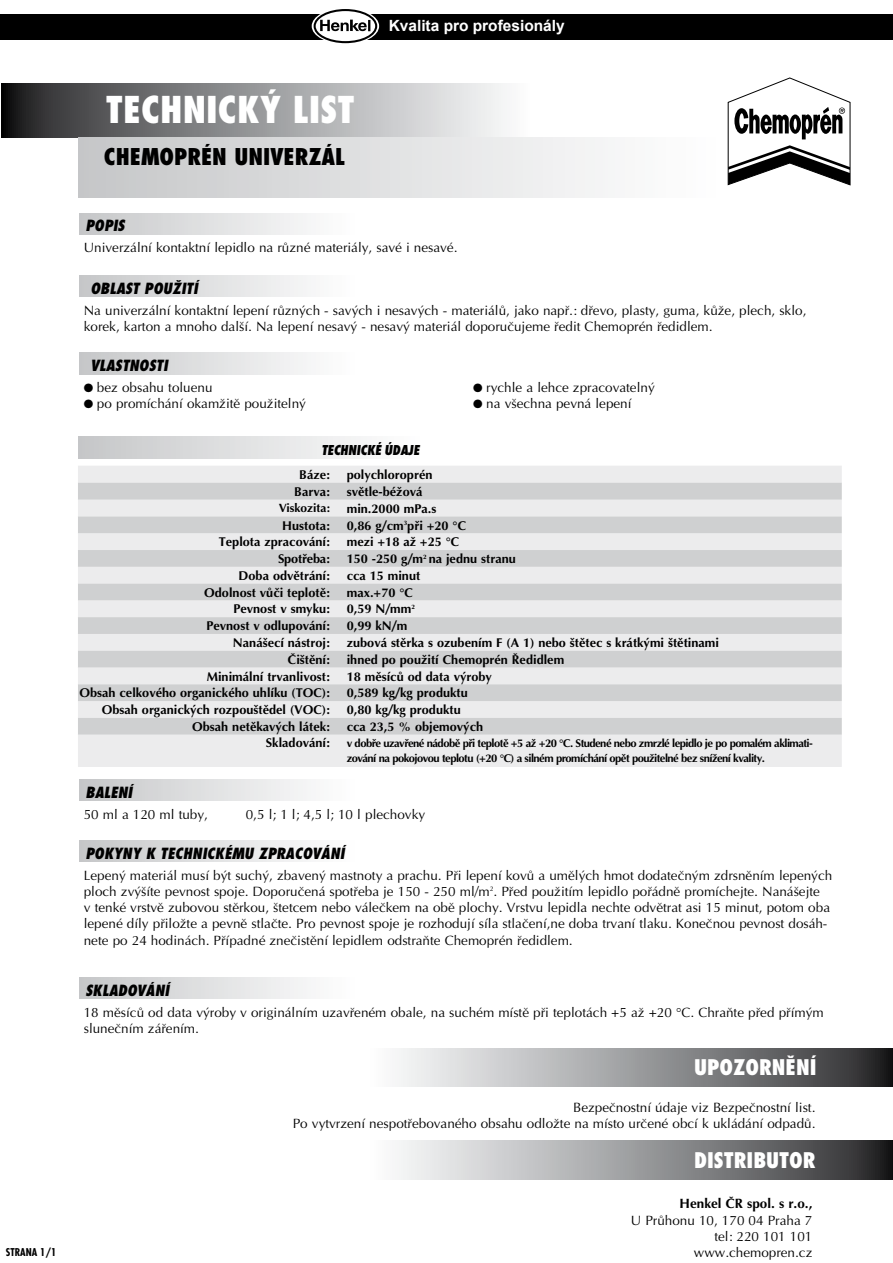
<style>
.page{position:relative;width:893px;height:1263px;background:#fff}
.page>*{position:absolute;margin:0;border:0;box-sizing:border-box;transform-origin:0 0}
.t1{font:800 condensed 36px "Futura CE";color:#fff}
.t2{font:800 condensed 22.5px "Futura CE";color:#000}
.t3{font:800 condensed 21px "Futura CE";color:#fff}
.t4{font:700 15.45px "Arial CE";color:#fff}
.t5{font:italic 800 condensed 15px "Futura CE";color:#000}
.t6{font:15px "Futura TCE Ext Bol Con Obl";color:#000}
.t7{font:13.5px/16.2px "Optima CE";color:#000}
.t8{font:700 13.5px "Optima CE";color:#000}
.t9{font:700 12.75px "Optima CE";color:#000}
.t10{font:700 12px "Optima CE";color:#000}
.t11{font:700 11.25px/15px "Optima CE";letter-spacing:-.05em;color:#000}
.t12{font:700 condensed 10.5px "Futura CE";color:#000}
</style>
<div class="page">
<svg style="left:1px;top:84px;width:529px;height:54px;background:#969799"></svg>
<div style="left:78px;top:138px;width:640px;height:60px;background:linear-gradient(to right,#c6c7c8,#fff)"></div>
<div style="left:79px;top:213px;width:276px;height:21px;background:linear-gradient(to right,#c6c7c8,#fefeff)"></div>
<div style="left:79px;top:841px;width:276px;height:21px;background:linear-gradient(to right,#c6c7c8,#fefeff)"></div>
<div style="left:79px;top:977px;width:276px;height:22px;background:linear-gradient(to right,#c6c7c8,#fefeff)"></div>
<div style="left:79px;top:276px;width:276px;height:21px;background:linear-gradient(to right,#c6c7c8,#fefeff)"></div>
<div style="left:79px;top:353px;width:276px;height:21px;background:linear-gradient(to right,#c6c7c8,#fefeff)"></div>
<svg style="left:728px;top:78px;width:122px;height:107px"></svg>
<svg style="left:399px;top:1048px;width:494px;height:38px;background:#939495"></svg>
<svg style="left:399px;top:1141px;width:494px;height:38px;background:#939495"></svg>
<div style="left:79px;top:780px;width:276px;height:21px;background:linear-gradient(to right,#c6c7c8,#fefeff)"></div>
<div style="left:0;top:14px;width:893px;height:25px;background:#000"></div>
<svg style="left:312px;top:8px;width:67px;height:36px"></svg>
<svg style="left:314px;top:9px;width:63px;height:34px"></svg>
<div style="left:79px;top:437px;width:342px;height:21px;background:linear-gradient(to right,#c6c7c8,#fff)"></div>
<div style="left:78px;top:466px;width:764px;height:301px;background:#ececed"></div>
<svg style="left:78px;top:483px;width:764px;height:252px;background:#dcddde"></svg>
<p class="t12" style="left:6px;top:1245px;width:52px">STRANA 1/1</p>
<h1 class="t1" style="left:106px;top:87px;width:249px">TECHNICKÝ LIST</h1>
<h2 class="t2" style="left:104px;top:143px;width:241px">CHEMOPRÉN UNIVERZÁL</h2>
<p class="t4" style="left:389px;top:17px;width:178px">Kvalita pro profesionály</p>
<p class="t5" style="left:86px;top:216px;width:41px">POPIS</p>
<p class="t7" style="left:84px;top:240px;width:375px">Univerzální kontaktní lepidlo na různé materiály, savé i nesavé.</p>
<p class="t5" style="left:90px;top:279px;width:109px">OBLAST POUŽITÍ</p>
<p class="t7" style="left:84px;top:302px;width:724px">Na univerzální kontaktní lepení různých - savých i nesavých - materiálů, jako např.: dřevo, plasty, guma, kůže, plech, sklo, korek, karton a mnoho další. Na lepení nesavý - nesavý materiál doporučujeme ředit Chemoprén ředidlem.</p>
<p class="t5" style="left:90px;top:356px;width:79px">VLASTNOSTI</p>
<p class="t7" style="left:84px;top:380px;width:130px">● bez obsahu toluenu</p>
<p class="t7" style="left:84px;top:396px;width:224px">● po promíchání okamžitě použitelný</p>
<p class="t7" style="left:473px;top:380px;width:183px">● rychle a lehce zpracovatelný</p>
<p class="t7" style="left:473px;top:396px;width:160px">● na všechna pevná lepení</p>
<p class="t6" style="left:322px;top:441px;width:99px">TECHNICKÉ ÚDAJE</p>
<p class="t9" style="left:299px;top:468px;width:32px">Báze:</p>
<p class="t9" style="left:347px;top:468px;width:87px">polychloroprén</p>
<p class="t9" style="left:294px;top:485px;width:37px">Barva:</p>
<p class="t9" style="left:347px;top:485px;width:77px">světle-béžová</p>
<p class="t10" style="left:279px;top:502px;width:52px">Viskozita:</p>
<p class="t9" style="left:347px;top:502px;width:91px">min.2000 mPa.s</p>
<p class="t9" style="left:282px;top:519px;width:49px">Hustota:</p>
<p class="t9" style="left:347px;top:519px;width:121px">0,86 g/cm<sup>3</sup>při +20 °C</p>
<p class="t9" style="left:219px;top:535px;width:112px">Teplota zpracování:</p>
<p class="t9" style="left:347px;top:535px;width:114px">mezi +18 až +25 °C</p>
<p class="t9" style="left:278px;top:552px;width:53px">Spotřeba:</p>
<p class="t9" style="left:347px;top:552px;width:171px">150 -250 g/m<sup>2</sup> na jednu stranu</p>
<p class="t9" style="left:239px;top:569px;width:93px">Doba odvětrání:</p>
<p class="t9" style="left:347px;top:569px;width:75px">cca 15 minut</p>
<p class="t9" style="left:204px;top:586px;width:127px">Odolnost vůči teplotě:</p>
<p class="t9" style="left:347px;top:586px;width:68px">max.+70 °C</p>
<p class="t9" style="left:233px;top:603px;width:98px">Pevnost v smyku:</p>
<p class="t9" style="left:347px;top:603px;width:70px">0,59 N/mm<sup>2</sup></p>
<p class="t9" style="left:206px;top:619px;width:125px">Pevnost v odlupování:</p>
<p class="t9" style="left:347px;top:619px;width:62px">0,99 kN/m</p>
<p class="t9" style="left:233px;top:636px;width:98px">Nanášecí nástroj:</p>
<p class="t9" style="left:347px;top:636px;width:374px">zubová stěrka s ozubením F (A 1) nebo štětec s krátkými štětinami</p>
<p class="t9" style="left:288px;top:653px;width:43px">Čištění:</p>
<p class="t9" style="left:347px;top:653px;width:219px">ihned po použití Chemoprén Ředidlem</p>
<p class="t9" style="left:207px;top:670px;width:124px">Minimální trvanlivost:</p>
<p class="t9" style="left:347px;top:670px;width:147px">18 měsíců od data výroby</p>
<p class="t9" style="left:80px;top:687px;width:252px">Obsah celkového organického uhlíku (TOC):</p>
<p class="t9" style="left:347px;top:687px;width:123px">0,589 kg/kg produktu</p>
<p class="t9" style="left:102px;top:703px;width:229px">Obsah organických rozpouštědel (VOC):</p>
<p class="t9" style="left:347px;top:703px;width:116px">0,80 kg/kg produktu</p>
<p class="t9" style="left:192px;top:720px;width:139px">Obsah netěkavých látek:</p>
<p class="t9" style="left:347px;top:720px;width:138px">cca 23,5 % objemových</p>
<p class="t9" style="left:266px;top:736px;width:65px">Skladování:</p>
<p class="t11" style="left:347px;top:737px;width:468px">v dobře uzavřené nádobě při teplotě +5 až +20 °C. Studené nebo zmrzlé lepidlo je po pomalém aklimati&shy;zování na pokojovou teplotu (+20 °C) a silném promíchání opět použitelné bez snížení kvality.</p>
<p class="t5" style="left:86px;top:783px;width:48px">BALENÍ</p>
<p class="t7" style="left:84px;top:806px;width:126px">50 ml a 120 ml tuby,</p>
<p class="t7" style="left:246px;top:806px;width:181px">0,5 l; 1 l; 4,5 l; 10 l plechovky</p>
<p class="t5" style="left:86px;top:844px;width:261px">POKYNY K TECHNICKÉMU ZPRACOVÁNÍ</p>
<p class="t7" style="left:84px;top:867px;width:750px">Lepený materiál musí být suchý, zbavený mastnoty a prachu. Při lepení kovů a umělých hmot dodatečným zdrsněním lepených ploch zvýšíte pevnost spoje. Doporučená spotřeba je 150 - 250 ml/m<sup>2</sup>. Před použitím lepidlo pořádně promíchejte. Nanášejte<br>v tenké vrstvě zubovou stěrkou, štetcem nebo válečkem na obě plochy. Vrstvu lepidla nechte odvětrat asi 15 minut, potom oba lepené díly přiložte a pevně stlačte. Pro pevnost spoje je rozhodují síla stlačení,ne doba trvaní tlaku. Konečnou pevnost dosáh&shy;nete po 24 hodinách. Případné znečistění lepidlem odstraňte Chemoprén ředidlem.</p>
<p class="t5" style="left:86px;top:981px;width:85px">SKLADOVÁNÍ</p>
<p class="t7" style="left:84px;top:1004px;width:741px">18 měsíců od data výroby v originálním uzavřeném obale, na suchém místě při teplotách +5 až +20 °C. Chraňte před přímým slunečním zářením.</p>
<h3 class="t3" style="left:694px;top:1054px;width:124px">UPOZORNĚNÍ</h3>
<p class="t7" style="left:293px;top:1100px;width:524px;text-align:right">Bezpečnostní údaje viz Bezpečnostní list.<br>Po vytvrzení nespotřebovaného obsahu odložte na místo určené obcí k ukládání odpadů.</p>
<h3 class="t3" style="left:694px;top:1147px;width:123px">DISTRIBUTOR</h3>
<p class="t8" style="left:680px;top:1197px;width:134px">Henkel ČR spol. s r.o.,</p>
<p class="t7" style="left:631px;top:1212px;width:183px;text-align:right">U Průhonu 10, 170 04 Praha 7 tel: 220 101 101 www.chemopren.cz</p>
</div>
